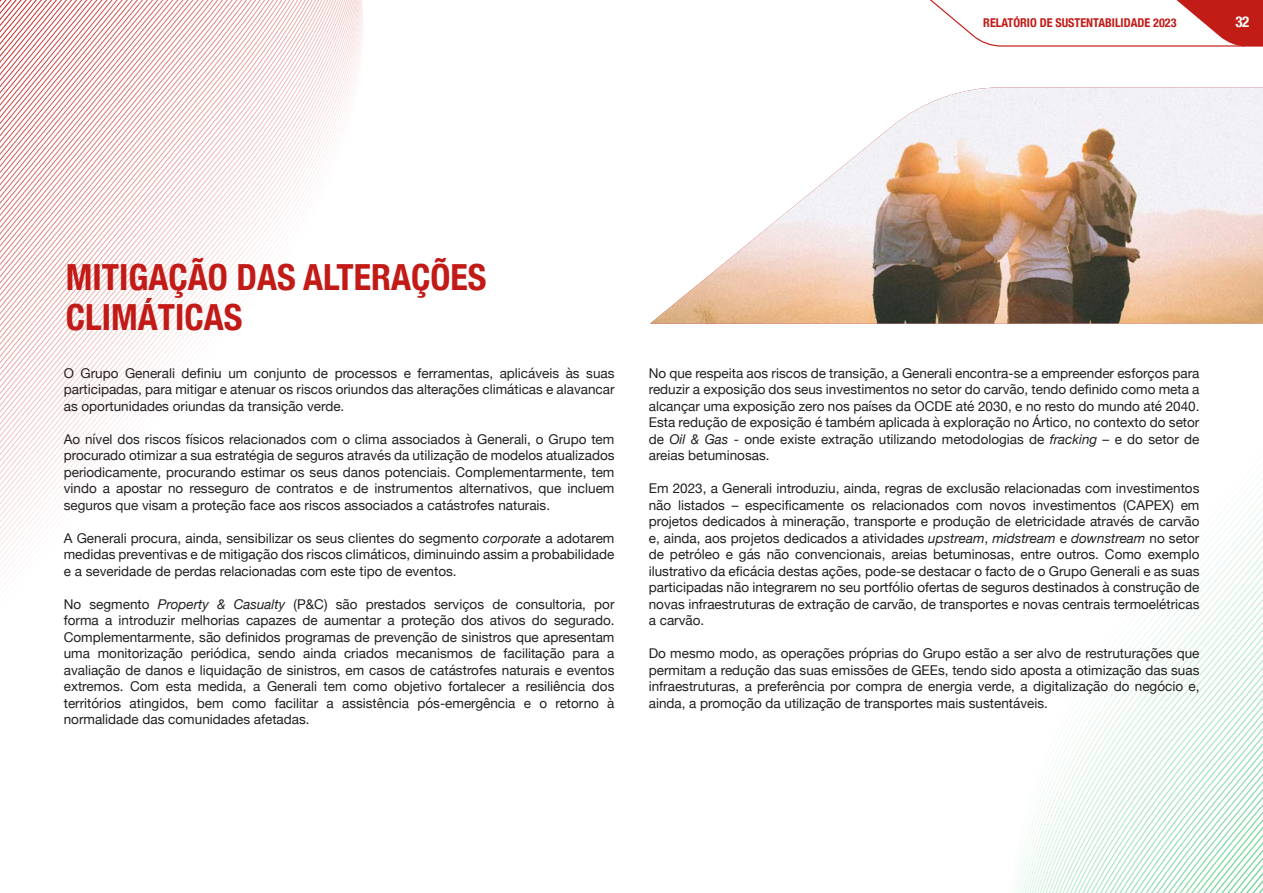
<style>
.page{position:relative;width:1263px;height:893px;background:#fff}
.page>*{position:absolute;margin:0;border:0;box-sizing:border-box;transform-origin:0 0}
.t1{font:700 condensed 36px/40.5px "Helvetica Neue";color:#c21b17}
.t2{font:700 condensed 15px "Helvetica Neue";color:#fff}
.t3{font:13.5px/16.5px "Helvetica Neue";color:#221f20;text-align:justify}
.t4{font:700 condensed 12.15px "Helvetica Neue";color:#c21b17}
.s1{font-style:italic}
</style>
<div class="page">
<svg style="left:930px;top:0;width:333px;height:47px"></svg>
<svg style="left:1017px;top:478px;width:246px;height:415px"></svg>
<svg style="left:0;top:40px;width:360px;height:537px"></svg>
<img style="left:650px;top:87px;width:613px;height:237px">
<p class="t4" style="left:983px;top:12px;width:195px">RELATÓRIO DE SUSTENTABILIDADE 2023</p>
<p class="t2" style="left:1235px;top:9px;width:15px">32</p>
<h1 class="t1" style="left:66px;top:254px;width:422px">MITIGAÇÃO DAS ALTERAÇÕES<br>CLIMÁTICAS</h1>
<p class="t3" style="left:64px;top:365px;width:552px">O Grupo Generali definiu um conjunto de processos e ferramentas, aplicáveis às suas participadas, para mitigar e atenuar os riscos oriundos das alterações climáticas e alavancar as oportunidades oriundas da transição verde.</p>
<p class="t3" style="left:64px;top:431px;width:552px">Ao nível dos riscos físicos relacionados com o clima associados à Generali, o Grupo tem procurado otimizar a sua estratégia de seguros através da utilização de modelos atualizados periodicamente, procurando estimar os seus danos potenciais. Complementarmente, tem vindo a apostar no resseguro de contratos e de instrumentos alternativos, que incluem seguros que visam a proteção face aos riscos associados a catástrofes naturais.</p>
<p class="t3" style="left:64px;top:530px;width:552px">A Generali procura, ainda, sensibilizar os seus clientes do segmento <span class="s1">corporate</span> a adotarem medidas preventivas e de mitigação dos riscos climáticos, diminuindo assim a probabilidade e a severidade de perdas relacionadas com este tipo de eventos.</p>
<p class="t3" style="left:64px;top:596px;width:552px">No segmento <span class="s1">Property &amp; Casualty</span> (P&amp;C) são prestados serviços de consultoria, por forma a introduzir melhorias capazes de aumentar a proteção dos ativos do segurado.<br>Complementarmente, são definidos programas de prevenção de sinistros que apresentam uma monitorização periódica, sendo ainda criados mecanismos de facilitação para a avaliação de danos e liquidação de sinistros, em casos de catástrofes naturais e eventos extremos. Com esta medida, a Generali tem como objetivo fortalecer a resiliência dos territórios atingidos, bem como facilitar a assistência pós-emergência e o retorno à normalidade das comunidades afetadas.</p>
<p class="t3" style="left:649px;top:365px;width:552px">No que respeita aos riscos de transição, a Generali encontra-se a empreender esforços para reduzir a exposição dos seus investimentos no setor do carvão, tendo definido como meta a alcançar uma exposição zero nos países da OCDE até 2030, e no resto do mundo até 2040.<br>Esta redução de exposição é também aplicada à exploração no Ártico, no contexto do setor de <span class="s1">Oil &amp; Gas</span> - onde existe extração utilizando metodologias de <span class="s1">fracking</span> – e do setor de areias betuminosas.</p>
<p class="t3" style="left:649px;top:481px;width:552px">Em 2023, a Generali introduziu, ainda, regras de exclusão relacionadas com investimentos não listados – especificamente os relacionados com novos investimentos (CAPEX) em projetos dedicados à mineração, transporte e produção de eletricidade através de carvão e, ainda, aos projetos dedicados a atividades <span class="s1">upstream</span>, <span class="s1">midstream</span> e <span class="s1">downstream</span> no setor de petróleo e gás não convencionais, areias betuminosas, entre outros. Como exemplo ilustrativo da eficácia destas ações, pode-se destacar o facto de o Grupo Generali e as suas participadas não integrarem no seu portfólio ofertas de seguros destinados à construção de novas infraestruturas de extração de carvão, de transportes e novas centrais termoelétricas a carvão.</p>
<p class="t3" style="left:649px;top:646px;width:552px">Do mesmo modo, as operações próprias do Grupo estão a ser alvo de restruturações que permitam a redução das suas emissões de GEEs, tendo sido aposta a otimização das suas infraestruturas, a preferência por compra de energia verde, a digitalização do negócio e, ainda, a promoção da utilização de transportes mais sustentáveis.</p>
</div>
